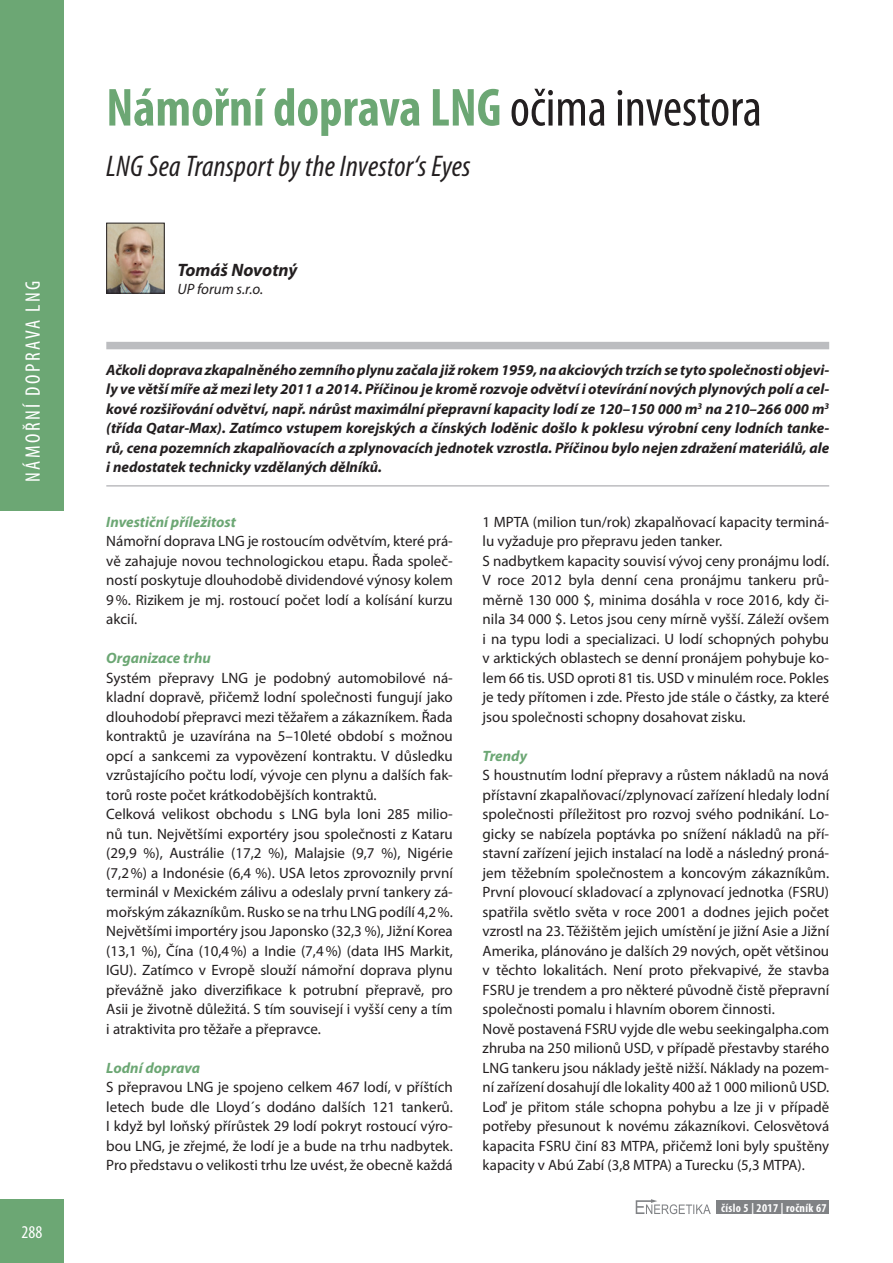
<style>
.page{position:relative;width:893px;height:1263px;background:#fff}
.page>*{position:absolute;margin:0;border:0;box-sizing:border-box;transform-origin:0 0}
.t1{font:700 condensed 54px "Myriad Pro";color:#6ca774}
.t2{font:italic condensed 30px "Myriad Pro";letter-spacing:.01em;color:#231f20}
.t3{font:condensed 21px "Myriad Pro";letter-spacing:.12em;color:#fff}
.autor{font:italic 700 18px "Myriad Pro";color:#231f20}
.t4{font:condensed 18px "Myriad Pro";color:#fff}
.text{font:15px/19.5px "Myriad Pro";color:#231f20;text-align:justify}
.abstrakt{font:italic 700 15px/19.5px "Myriad Pro";color:#231f20;text-align:justify}
.nadpis_NEW_zelena{font:italic 700 15px "Myriad Pro";color:#6ca774}
.autor-2{font:italic 15px "Myriad Pro";color:#231f20}
.t5{font:700 condensed 12px "Myriad Pro";letter-spacing:.03em;color:#fff}
.s1{font-weight:400;color:#231f20}
</style>
<div class="page">
<div style="left:0;top:0;width:64px;height:510px;background:#6ca774"></div>
<div style="left:0;top:1199px;width:64px;height:64px;background:#6ca774"></div>
<svg style="left:636px;top:1199px;width:75px;height:15px"></svg>
<div style="left:716px;top:1200px;width:113px;height:14px;background:#808285"></div>
<img style="left:108px;top:225px;width:55px;height:67px">
<div style="left:106px;top:223px;width:59px;height:71px;border:1px solid #231f20"></div>
<div style="left:106px;top:342px;width:723px;height:7px;background:#bcbdc0"></div>
<hr style="left:106px;top:485px;width:723px;height:2px;background:#bcbdc0">
<p class="t3" style="left:20px;top:482px;width:203px;rotate:-90deg">NÁMOŘNÍ DOPRAVA LNG</p>
<p class="t4" style="left:21px;top:1221px;width:22px">288</p>
<p class="t1" style="left:106px;top:74px;width:657px">Námořní doprava LNG <span class="s1">očima investora</span></p>
<p class="t2" style="left:106px;top:148px;width:366px">LNG Sea Transport by the Investor‘s Eyes</p>
<p class="autor" style="left:177px;top:258px;width:122px">Tomáš Novotný</p>
<p class="autor-2" style="left:177px;top:279px;width:87px">UP forum s.r.o.</p>
<p class="abstrakt" style="left:106px;top:360px;width:724px">Ačkoli doprava zkapalněného zemního plynu začala již rokem 1959, na akciových trzích se tyto společnosti objevi&shy;ly ve větší míře až mezi lety 2011 a 2014. Příčinou je kromě rozvoje odvětví i otevírání nových plynových polí a cel&shy;kové rozšiřování odvětví, např. nárůst maximální přepravní kapacity lodí ze 120–150 000 m<sup>3</sup> na 210–266 000 m<sup>3 </sup>(třída Qatar-Max). Zatímco vstupem korejských a čínských loděnic došlo k poklesu výrobní ceny lodních tanke&shy;rů, cena pozemních zkapalňovacích a zplynovacích jednotek vzrostla. Příčinou bylo nejen zdražení materiálů, ale i nedostatek technicky vzdělaných dělníků.</p>
<p class="nadpis_NEW_zelena" style="left:106px;top:512px;width:131px">Investiční příležitost</p>
<p class="text" style="left:106px;top:531px;width:348px">Námořní doprava LNG je rostoucím odvětvím, které prá&shy;vě zahajuje novou technologickou etapu. Řada společ&shy;ností poskytuje dlouhodobě dividendové výnosy kolem 9%. Rizikem je mj. rostoucí počet lodí a kolísání kurzu akcií.</p>
<p class="nadpis_NEW_zelena" style="left:106px;top:648px;width:106px">Organizace trhu</p>
<p class="text" style="left:106px;top:667px;width:348px">Systém přepravy LNG je podobný automobilové ná&shy;kladní dopravě, přičemž lodní společnosti fungují jako dlouhodobí přepravci mezi těžařem a zákazníkem. Řada kontraktů je uzavírána na 5–10leté období s možnou opcí a sankcemi za vypovězení kontraktu. V důsledku vzrůstajícího počtu lodí, vývoje cen plynu a dalších fak&shy;torů roste počet krátkodobějších kontraktů.</p>
<p class="text" style="left:106px;top:804px;width:348px">Celková velikost obchodu s LNG byla loni 285 milio&shy;nů tun. Největšími exportéry jsou společnosti z Kataru (29,9 %), Austrálie (17,2 %), Malajsie (9,7 %), Nigérie (7,2%) a Indonésie (6,4 %). USA letos zprovoznily první terminál v Mexickém zálivu a odeslaly první tankery zá&shy;mořským zákazníkům. Rusko se na trhu LNG podílí 4,2%.</p>
<p class="text" style="left:106px;top:921px;width:348px">Největšími importéry jsou Japonsko (32,3 %), Jižní Korea (13,1 %), Čína (10,4%) a Indie (7,4%) (data IHS Markit, IGU). Zatímco v Evropě slouží námořní doprava plynu převážně jako diverzifikace k potrubní přepravě, pro Asii je životně důležitá. S tím souvisejí i vyšší ceny a tím i atraktivita pro těžaře a přepravce.</p>
<p class="nadpis_NEW_zelena" style="left:106px;top:1058px;width:95px">Lodní doprava</p>
<p class="text" style="left:106px;top:1077px;width:348px">S přepravou LNG je spojeno celkem 467 lodí, v příštích letech bude dle Lloyd´s dodáno dalších 121 tankerů.<br>I když byl loňský přírůstek 29 lodí pokryt rostoucí výro&shy;bou LNG, je zřejmé, že lodí je a bude na trhu nadbytek.<br>Pro představu o velikosti trhu lze uvést, že obecně každá</p>
<p class="text" style="left:483px;top:511px;width:348px">1 MPTA (milion tun/rok) zkapalňovací kapacity terminá&shy;lu vyžaduje pro přepravu jeden tanker.</p>
<p class="text" style="left:483px;top:550px;width:348px">S nadbytkem kapacity souvisí vývoj ceny pronájmu lodí.<br>V roce 2012 byla denní cena pronájmu tankeru prů&shy;měrně 130 000 $, minima dosáhla v roce 2016, kdy či&shy;nila 34 000 $. Letos jsou ceny mírně vyšší. Záleží ovšem i na typu lodi a specializaci. U lodí schopných pohybu v arktických oblastech se denní pronájem pohybuje ko&shy;lem 66 tis. USD oproti 81 tis. USD v minulém roce. Pokles je tedy přítomen i zde. Přesto jde stále o částky, za které jsou společnosti schopny dosahovat zisku.</p>
<p class="nadpis_NEW_zelena" style="left:483px;top:746px;width:46px">Trendy</p>
<p class="text" style="left:483px;top:765px;width:348px">S houstnutím lodní přepravy a růstem nákladů na nová přístavní zkapalňovací/zplynovací zařízení hledaly lodní společnosti příležitost pro rozvoj svého podnikání. Lo&shy;gicky se nabízela poptávka po snížení nákladů na pří&shy;stavní zařízení jejich instalací na lodě a následný proná&shy;jem těžebním společnostem a koncovým zákazníkům.<br>První plovoucí skladovací a zplynovací jednotka (FSRU) spatřila světlo světa v roce 2001 a dodnes jejich počet vzrostl na 23. Těžištěm jejich umístění je jižní Asie a Jižní Amerika, plánováno je dalších 29 nových, opět většinou v těchto lokalitách. Není proto překvapivé, že stavba FSRU je trendem a pro některé původně čistě přepravní společnosti pomalu i hlavním oborem činnosti.</p>
<p class="text" style="left:483px;top:1018px;width:348px">Nově postavená FSRU vyjde dle webu seekingalpha.com zhruba na 250 milionů USD, v případě přestavby starého LNG tankeru jsou náklady ještě nižší. Náklady na pozem&shy;ní zařízení dosahují dle lokality 400 až 1 000 milionů USD.<br>Loď je přitom stále schopna pohybu a lze ji v případě potřeby přesunout k novému zákazníkovi. Celosvětová kapacita FSRU činí 83 MTPA, přičemž loni byly spuštěny kapacity v Abú Zabí (3,8 MTPA) a Turecku (5,3 MTPA).</p>
<p class="t5" style="left:721px;top:1200px;width:107px">číslo 5 | 2017 | ročník 67</p>
</div>
